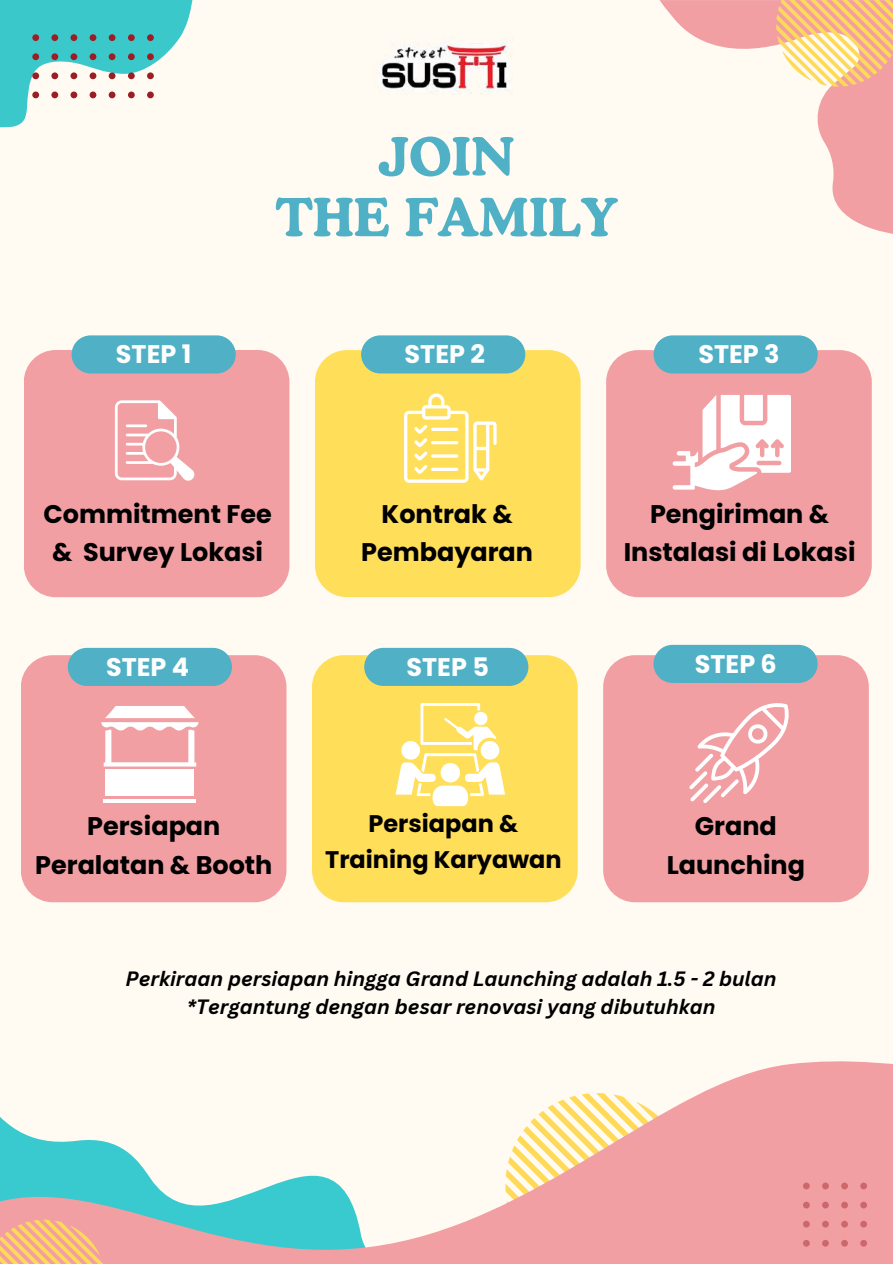
<style>
.page{position:relative;width:893px;height:1264px;background:#fff}
.page>*{position:absolute;margin:0;border:0;box-sizing:border-box;transform-origin:0 0}
.t1{font:700 52.5px/60.8px "Cooper BT";color:#50b0c5;text-align:center}
.t2{font:700 25.5px/38.2px "Poppins";color:#000;text-align:center}
.t3{font:700 25.5px "Poppins";color:#fff}
.t4{font:700 24px/36px "Poppins";color:#000;text-align:center}
.t5{font:italic 700 20.25px/28.2px "Canva Sans";color:#000;text-align:center}
</style>
<div class="page">
<div style="left:0;top:0;width:892px;height:1263px;background:#fffbf2"></div>
<svg style="left:0;top:1061px;width:892px;height:202px"></svg>
<svg style="left:659px;top:0;width:233px;height:234px"></svg>
<svg style="left:0;top:0;width:193px;height:128px;fill:#3bc8cb"></svg>
<svg style="left:776px;top:0;width:116px;height:87px"></svg>
<svg style="left:0;top:1219px;width:106px;height:44px;background:#f6b586"></svg>
<div style="left:109px;top:34px;width:6px;height:7px;background:#9b1e24;border-radius:50%"></div>
<div style="left:128px;top:34px;width:7px;height:7px;background:#9b1e24;border-radius:50%"></div>
<div style="left:147px;top:34px;width:7px;height:7px;background:#9b1e24;border-radius:50%"></div>
<div style="left:90px;top:34px;width:6px;height:7px;background:#9b1e24;border-radius:50%"></div>
<div style="left:70px;top:34px;width:7px;height:7px;background:#9b1e24;border-radius:50%"></div>
<div style="left:109px;top:53px;width:6px;height:7px;background:#9b1e24;border-radius:50%"></div>
<div style="left:128px;top:53px;width:7px;height:7px;background:#9b1e24;border-radius:50%"></div>
<div style="left:147px;top:53px;width:7px;height:7px;background:#9b1e24;border-radius:50%"></div>
<div style="left:90px;top:53px;width:6px;height:7px;background:#9b1e24;border-radius:50%"></div>
<div style="left:70px;top:53px;width:7px;height:7px;background:#9b1e24;border-radius:50%"></div>
<div style="left:109px;top:72px;width:6px;height:7px;background:#9b1e24;border-radius:50%"></div>
<div style="left:128px;top:72px;width:7px;height:7px;background:#9b1e24;border-radius:50%"></div>
<div style="left:147px;top:72px;width:7px;height:7px;background:#9b1e24;border-radius:50%"></div>
<div style="left:90px;top:72px;width:6px;height:7px;background:#9b1e24;border-radius:50%"></div>
<div style="left:70px;top:72px;width:7px;height:7px;background:#9b1e24;border-radius:50%"></div>
<div style="left:109px;top:91px;width:6px;height:7px;background:#9b1e24;border-radius:50%"></div>
<div style="left:128px;top:91px;width:7px;height:7px;background:#9b1e24;border-radius:50%"></div>
<div style="left:147px;top:91px;width:7px;height:7px;background:#9b1e24;border-radius:50%"></div>
<div style="left:90px;top:91px;width:6px;height:7px;background:#9b1e24;border-radius:50%"></div>
<div style="left:70px;top:91px;width:7px;height:7px;background:#9b1e24;border-radius:50%"></div>
<div style="left:51px;top:34px;width:7px;height:7px;background:#9b1e24;border-radius:50%"></div>
<div style="left:32px;top:34px;width:7px;height:7px;background:#9b1e24;border-radius:50%"></div>
<div style="left:51px;top:53px;width:7px;height:7px;background:#9b1e24;border-radius:50%"></div>
<div style="left:32px;top:53px;width:7px;height:7px;background:#9b1e24;border-radius:50%"></div>
<div style="left:51px;top:72px;width:7px;height:7px;background:#9b1e24;border-radius:50%"></div>
<div style="left:32px;top:72px;width:7px;height:7px;background:#9b1e24;border-radius:50%"></div>
<div style="left:51px;top:91px;width:7px;height:7px;background:#9b1e24;border-radius:50%"></div>
<div style="left:32px;top:91px;width:7px;height:7px;background:#9b1e24;border-radius:50%"></div>
<img style="left:379px;top:41px;width:131px;height:53px">
<div style="left:860px;top:1182px;width:7px;height:7px;background:#cc676c;border-radius:50%"></div>
<div style="left:841px;top:1182px;width:6px;height:7px;background:#cc676c;border-radius:50%"></div>
<svg style="left:860px;top:1201px;width:7px;height:7px"></svg>
<div style="left:841px;top:1201px;width:6px;height:7px;background:#cc676c;border-radius:50%"></div>
<svg style="left:860px;top:1220px;width:7px;height:7px"></svg>
<div style="left:841px;top:1220px;width:6px;height:7px;background:#cc676c;border-radius:50%"></div>
<svg style="left:860px;top:1239px;width:7px;height:7px"></svg>
<div style="left:841px;top:1239px;width:6px;height:7px;background:#cc676c;border-radius:50%"></div>
<div style="left:822px;top:1182px;width:6px;height:7px;background:#cc676c;border-radius:50%"></div>
<svg style="left:802px;top:1182px;width:7px;height:7px"></svg>
<div style="left:822px;top:1201px;width:6px;height:7px;background:#cc676c;border-radius:50%"></div>
<svg style="left:802px;top:1201px;width:7px;height:7px"></svg>
<div style="left:822px;top:1220px;width:6px;height:7px;background:#cc676c;border-radius:50%"></div>
<svg style="left:802px;top:1220px;width:7px;height:7px"></svg>
<div style="left:822px;top:1239px;width:6px;height:7px;background:#cc676c;border-radius:50%"></div>
<svg style="left:802px;top:1239px;width:7px;height:7px"></svg>
<div style="left:24px;top:350px;width:265px;height:247px;background:#f19fa3"></div>
<div style="left:315px;top:350px;width:265px;height:247px;background:#ffde59"></div>
<div style="left:606px;top:350px;width:265px;height:247px;background:#f19fa3"></div>
<div style="left:21px;top:655px;width:265px;height:247px;background:#f19fa3"></div>
<div style="left:312px;top:655px;width:265px;height:247px;background:#ffde59"></div>
<div style="left:603px;top:655px;width:265px;height:247px;background:#f19fa3"></div>
<svg style="left:115px;top:400px;width:83px;height:85px"></svg>
<hr style="left:126px;top:424px;width:21px;height:3px;background:#fff">
<div style="left:72px;top:335px;width:164px;height:38px;background:#50b0c5;border-radius:19px"></div>
<div style="left:361px;top:335px;width:164px;height:38px;background:#50b0c5;border-radius:19px"></div>
<svg style="left:404px;top:393px;width:92px;height:89px"></svg>
<div style="left:653px;top:335px;width:164px;height:38px;background:#50b0c5;border-radius:19px"></div>
<svg style="left:101px;top:706px;width:97px;height:60px"></svg>
<hr style="left:104px;top:799px;width:92px;height:3px;background:#fff">
<div style="left:105px;top:769px;width:89px;height:27px;background:#fff"></div>
<div style="left:68px;top:648px;width:164px;height:38px;background:#50b0c5;border-radius:19px"></div>
<svg style="left:672px;top:395px;width:118px;height:95px"></svg>
<div style="left:364px;top:648px;width:164px;height:38px;background:#50b0c5;border-radius:19px"></div>
<div style="left:653px;top:645px;width:164px;height:38px;background:#50b0c5;border-radius:19px"></div>
<svg style="left:395px;top:703px;width:109px;height:103px"></svg>
<svg style="left:689px;top:703px;width:99px;height:100px"></svg>
<h1 class="t1" style="left:275px;top:125px;width:344px">JOIN<br>THE FAMILY</h1>
<p class="t3" style="left:116px;top:336px;width:77px">STEP 1</p>
<p class="t3" style="left:404px;top:336px;width:82px">STEP 2</p>
<p class="t3" style="left:698px;top:336px;width:83px">STEP 3</p>
<p class="t2" style="left:43px;top:495px;width:230px">Commitment Fee &amp; Survey Lokasi</p>
<p class="t2" style="left:361px;top:495px;width:173px">Kontrak &amp;<br>Pembayaran</p>
<p class="t2" style="left:623px;top:495px;width:233px">Pengiriman &amp;<br>Instalasi di Lokasi</p>
<p class="t3" style="left:106px;top:649px;width:84px">STEP 4</p>
<p class="t3" style="left:406px;top:649px;width:84px">STEP 5</p>
<p class="t3" style="left:694px;top:646px;width:83px">STEP 6</p>
<p class="t2" style="left:35px;top:807px;width:239px">Persiapan<br>Peralatan &amp; Booth</p>
<p class="t4" style="left:325px;top:806px;width:238px">Persiapan &amp;<br>Training Karyawan</p>
<p class="t2" style="left:666px;top:807px;width:140px">Grand<br>Launching</p>
<p class="t5" style="left:126px;top:964px;width:652px">Perkiraan persiapan hingga Grand Launching adalah 1.5 - 2 bulan *Tergantung dengan besar renovasi yang dibutuhkan</p>
</div>
